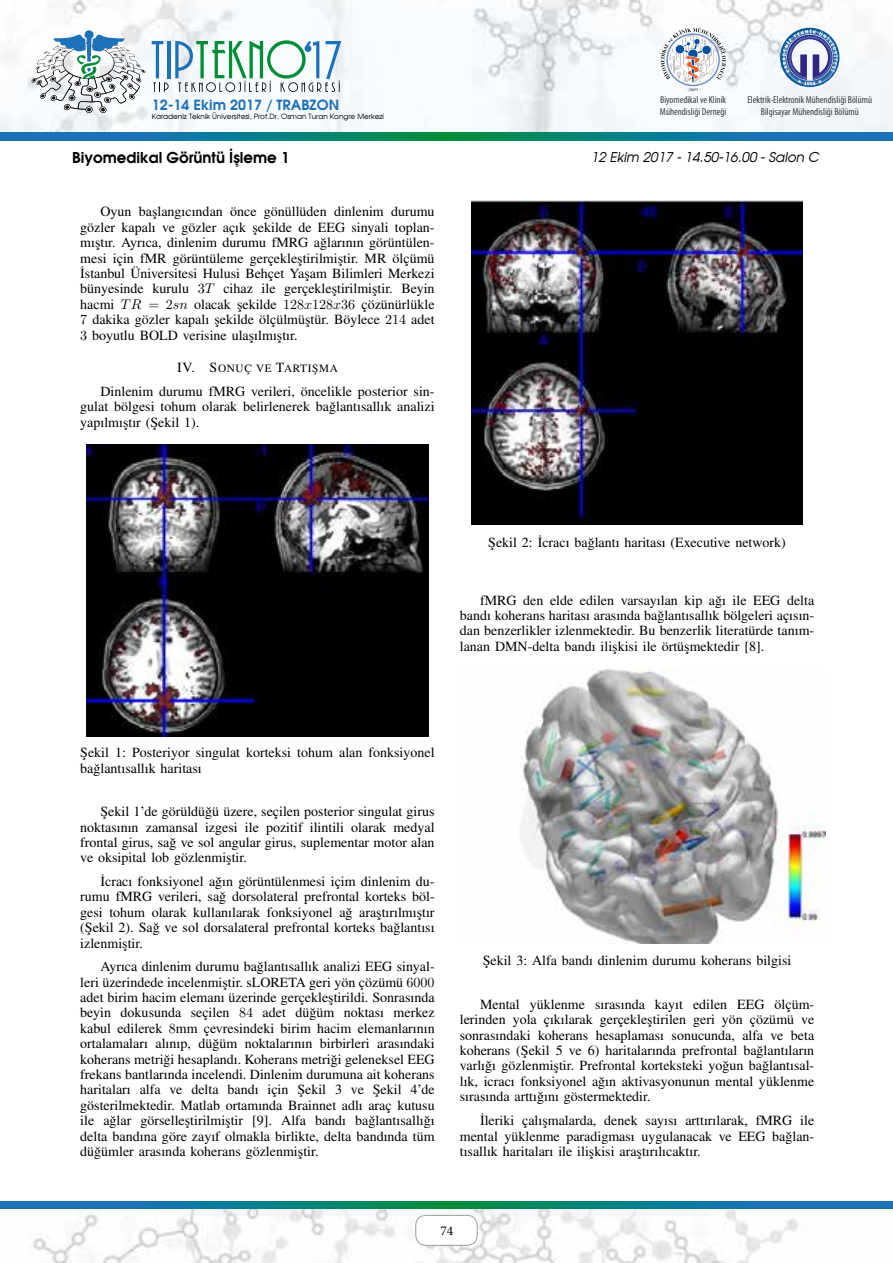
<style>
.page{position:relative;width:893px;height:1263px;background:#fff}
.page>*{position:absolute;margin:0;border:0;box-sizing:border-box;transform-origin:0 0}
.t1{font:700 15px "Avalon";color:#000}
.t2{font:700 14.1px "Avalon";color:#1d71b8}
.t3{font:13.95px/15.5px "Nimbus Rom No 9 L";color:#000}
.t4{font:italic 13.5px "Avalon";color:#000}
.t5{font:13.5px "Minion Pro";color:#000}
.t6{font:11.25px "Nimbus Rom No 9 L";letter-spacing:.06em;color:#000}
.t7{font:condensed 10.05px/12.1px "Myriad Pro";color:#3c3c3b;text-align:center}
.t8{font:7.2px "Avalon Plain";color:#000}
.s1{font-family:"CMR10"}
.s2{font-family:"CMMI10"}
.s3{font-size:13.95px}
</style>
<div class="page">
<img style="left:0;top:0;width:893px;height:133px">
<svg style="left:152px;top:41px;width:17px;height:51px"></svg>
<hr style="left:167px;top:41px;width:3px;height:37px;background:#1d71b8">
<svg style="left:175px;top:40px;width:166px;height:52px"></svg>
<svg style="left:85px;top:30px;width:9px;height:9px"></svg>
<svg style="left:32px;top:34px;width:113px;height:79px"></svg>
<svg style="left:660px;top:28px;width:66px;height:63px"></svg>
<svg style="left:780px;top:28px;width:59px;height:59px"></svg>
<svg style="left:0;top:133px;width:893px;height:7px;background:#0c7c8e"></svg>
<img style="left:0;top:1208px;width:893px;height:55px">
<svg style="left:0;top:1201px;width:893px;height:7px;background:#0c7c8e"></svg>
<div style="left:416px;top:1215px;width:61px;height:30px;background:#fff;border-radius:10px"></div>
<div style="left:416px;top:1215px;width:61px;height:30px;border:1px solid #9d9d9c;border-radius:10px"></div>
<img style="left:86px;top:445px;width:343px;height:291px">
<img style="left:472px;top:201px;width:330px;height:324px">
<img style="left:520px;top:669px;width:306px;height:275px">
<p class="t2" style="left:152px;top:95px;width:189px">12-14 Ekim 2017 / TRABZON</p>
<p class="t8" style="left:152px;top:112px;width:234px">Karadeniz Teknik Üniversitesi, Prof.Dr. Osman Turan Kongre Merkezi</p>
<p class="t7" style="left:660px;top:93px;width:68px;text-align:left">Biyomedikal ve Klinik<br>Mühendisliği Derneği</p>
<p class="t7" style="left:747px;top:93px;width:126px">Elektrik-Elektronik Mühendisliği Bölümü<br>Bilgisayar Mühendisliği Bölümü</p>
<p class="t1" style="left:72px;top:148px;width:219px">Biyomedikal Görüntü İşleme 1</p>
<p class="t4" style="left:591px;top:149px;width:230px">12 Ekim 2017 - 14.50-16.00 - Salon C</p>
<p class="t3" style="left:80px;top:204px;width:356px;text-align:justify;text-indent:20px">Oyun ba¸slangıcından önce gönüllüden dinlenim durumu gözler kapalı ve gözler açık ¸sekilde de EEG sinyali toplan&shy;mı¸stır. Ayrıca, dinlenim durumu fMRG aglarının görüntülen-</p>
<p class="t3" style="left:80px;top:235px;width:356px;text-indent:241px">˘<br>mesi için fMR görüntüleme gerçekle¸stirilmi¸stir. MR ölçümü ˙Istanbul Üniversitesi Hulusi Behçet Ya¸sam Bilimleri Merkezi bünyesinde kurulu <span class="s1">3</span><span class="s2">T</span> cihaz ile gerçekle¸stirilmi¸stir. Beyin hacmi <span class="s2">TR</span> <span class="s1">= 2</span><span class="s2">sn</span> olacak ¸sekilde <span class="s1">128</span><span class="s2">x</span><span class="s1">128</span><span class="s2">x</span><span class="s1">36</span> çözünürlükle <span class="s1">7</span> dakika gözler kapalı ¸sekilde ölçülmü¸stür. Böylece <span class="s1">214</span> adet <span class="s1">3</span> boyutlu BOLD verisine ula¸sılmı¸stır.</p>
<p class="t6" style="left:177px;top:362px;width:162px"><span class="s3">IV. S</span>ONUÇ VE <span class="s3">T</span>ARTI ¸SMA</p>
<p class="t3" style="left:80px;top:384px;width:356px;text-align:right">Dinlenim durumu fMRG verileri, öncelikle posterior sin&shy;gulat bölgesi tohum olarak belirlenerek baglantısallık analizi</p>
<p class="t3" style="left:330px;top:399px;width:6px">˘</p>
<p class="t3" style="left:80px;top:414px;width:121px">yapılmı¸stır ( ¸Sekil 1).</p>
<p class="t3" style="left:488px;top:534px;width:299px">¸Sekil 2: ˙Icracı baglantı haritası (Executive network)</p>
<p class="t3" style="left:589px;top:534px;width:6px">˘</p>
<p class="t3" style="left:480px;top:592px;width:336px">fMRG den elde edilen varsayılan kip agı ile EEG delta</p>
<p class="t3" style="left:460px;top:592px;width:356px;text-indent:256px">˘<br>bandı koherans haritası arasında baglantısallık bölgeleri açısın-</p>
<p class="t3" style="left:460px;top:608px;width:356px;text-indent:199px">˘<br>dan benzerlikler izlenmektedir. Bu benzerlik literatürde tanım&shy;lanan DMN-delta bandı ili¸skisi ile örtü¸smektedir [8].</p>
<p class="t3" style="left:80px;top:745px;width:356px">¸Sekil 1: Posteriyor singulat korteksi tohum alan fonksiyonel baglantısallık haritası</p>
<p class="t3" style="left:95px;top:760px;width:6px">˘</p>
<p class="t3" style="left:101px;top:804px;width:336px">¸Sekil 1’de görüldügü üzere, seçilen posterior singulat girus</p>
<p class="t3" style="left:80px;top:804px;width:356px;text-indent:126px">˘<br>noktasının zamansal izgesi ile pozitif ilintili olarak medyal frontal girus, sag ve sol angular girus, suplementar motor alan</p>
<p class="t3" style="left:80px;top:834px;width:168px;text-indent:90px">˘<br>ve oksipital lob gözlenmi¸stir.</p>
<p class="t3" style="left:101px;top:874px;width:336px">˙Icracı fonksiyonel agın görüntülenmesi içim dinlenim du-</p>
<p class="t3" style="left:80px;top:873px;width:356px;text-indent:136px">˘<br>rumu fMRG verileri, sag dorsolateral prefrontal korteks böl-</p>
<p class="t3" style="left:80px;top:889px;width:356px;text-indent:140px">˘<br>gesi tohum olarak kullanılarak fonksiyonel ag ara¸stırılmı¸stır</p>
<p class="t3" style="left:80px;top:904px;width:356px;text-indent:266px">˘<br>( ¸Sekil 2). Sag ve sol dorsalateral prefrontal korteks baglantısı</p>
<p class="t3" style="left:154px;top:920px;width:6px">˘</p>
<p class="t3" style="left:395px;top:920px;width:6px">˘</p>
<p class="t3" style="left:101px;top:931px;width:336px;line-height:23.5px;text-indent:-20px">izlenmi¸stir.<br>Ayrıca dinlenim durumu baglantısallık analizi EEG sinyal-</p>
<p class="t3" style="left:80px;top:959px;width:356px;text-align:center">˘<br>leri üzerindede incelenmi¸stir. sLORETA geri yön çözümü <span class="s1">6000 </span>adet birim hacim elemanı üzerinde gerçekle¸stirildi. Sonrasında beyin dokusunda seçilen <span class="s1">84</span> adet dügüm noktası merkez</p>
<p class="t3" style="left:80px;top:1005px;width:356px;text-indent:230px">˘<br>kabul edilerek <span class="s1">8</span>mm çevresindeki birim hacim elemanlarının ortalamaları alınıp, dügüm noktalarının birbirleri arasındaki</p>
<p class="t3" style="left:80px;top:1036px;width:356px;text-indent:133px">˘<br>koherans metrigi hesaplandı. Koherans metrigi geleneksel EEG</p>
<p class="t3" style="left:80px;top:1051px;width:356px;text-indent:252px">˘<br>frekans bantlarında incelendi. Dinlenim durumuna ait koherans haritaları alfa ve delta bandı için ¸Sekil 3 ve ¸Sekil 4’de gösterilmektedir. Matlab ortamında Brainnet adlı araç kutusu ile aglar görselle¸stirilmi¸stir [9]. Alfa bandı baglantısallıg ı˘</p>
<p class="t3" style="left:165px;top:1051px;width:6px">˘</p>
<p class="t3" style="left:80px;top:1113px;width:356px;text-indent:289px">˘<br>delta bandına göre zayıf olmakla birlikte, delta bandında tüm dügümler arasında koherans gözlenmi¸stir.</p>
<p class="t3" style="left:111px;top:1113px;width:6px">˘</p>
<p class="t3" style="left:95px;top:1144px;width:6px">˘</p>
<p class="t3" style="left:483px;top:952px;width:310px">¸Sekil 3: Alfa bandı dinlenim durumu koherans bilgisi</p>
<p class="t3" style="left:460px;top:996px;width:356px;text-align:justify;text-indent:20px">Mental yüklenme sırasında kayıt edilen EEG ölçüm&shy;lerinden yola çıkılarak gerçekle¸stirilen geri yön çözümü ve sonrasındaki koherans hesaplaması sonucunda, alfa ve beta koherans ( ¸Sekil 5 ve 6) haritalarında prefrontal baglantıların</p>
<p class="t3" style="left:460px;top:1042px;width:356px;text-indent:298px">˘<br>varlıgı gözlenmi¸stir. Prefrontal korteksteki yogun baglantısal-</p>
<p class="t3" style="left:460px;top:1058px;width:356px;text-indent:303px">˘<br>lık, icracı fonksiyonel agın aktivasyonunun mental yüklenme</p>
<p class="t3" style="left:486px;top:1058px;width:6px">˘</p>
<p class="t3" style="left:724px;top:1058px;width:6px">˘</p>
<p class="t3" style="left:460px;top:1073px;width:192px;text-indent:140px">˘ sırasında arttıgını göstermektedir.</p>
<p class="t3" style="left:480px;top:1084px;width:336px;line-height:24.2px;text-indent:58px">˘<br>˙Ileriki çalı¸smalarda, denek sayısı arttırılarak, fMRG ile</p>
<p class="t3" style="left:460px;top:1128px;width:356px">mental yüklenme paradigması uygulanacak ve EEG baglan-</p>
<p class="t3" style="left:787px;top:1128px;width:6px">˘</p>
<p class="t3" style="left:460px;top:1144px;width:242px">tısallık haritaları ile ili¸skisi ara¸stırılıcaktır.</p>
<p class="t5" style="left:440px;top:1222px;width:14px">74</p>
</div>
